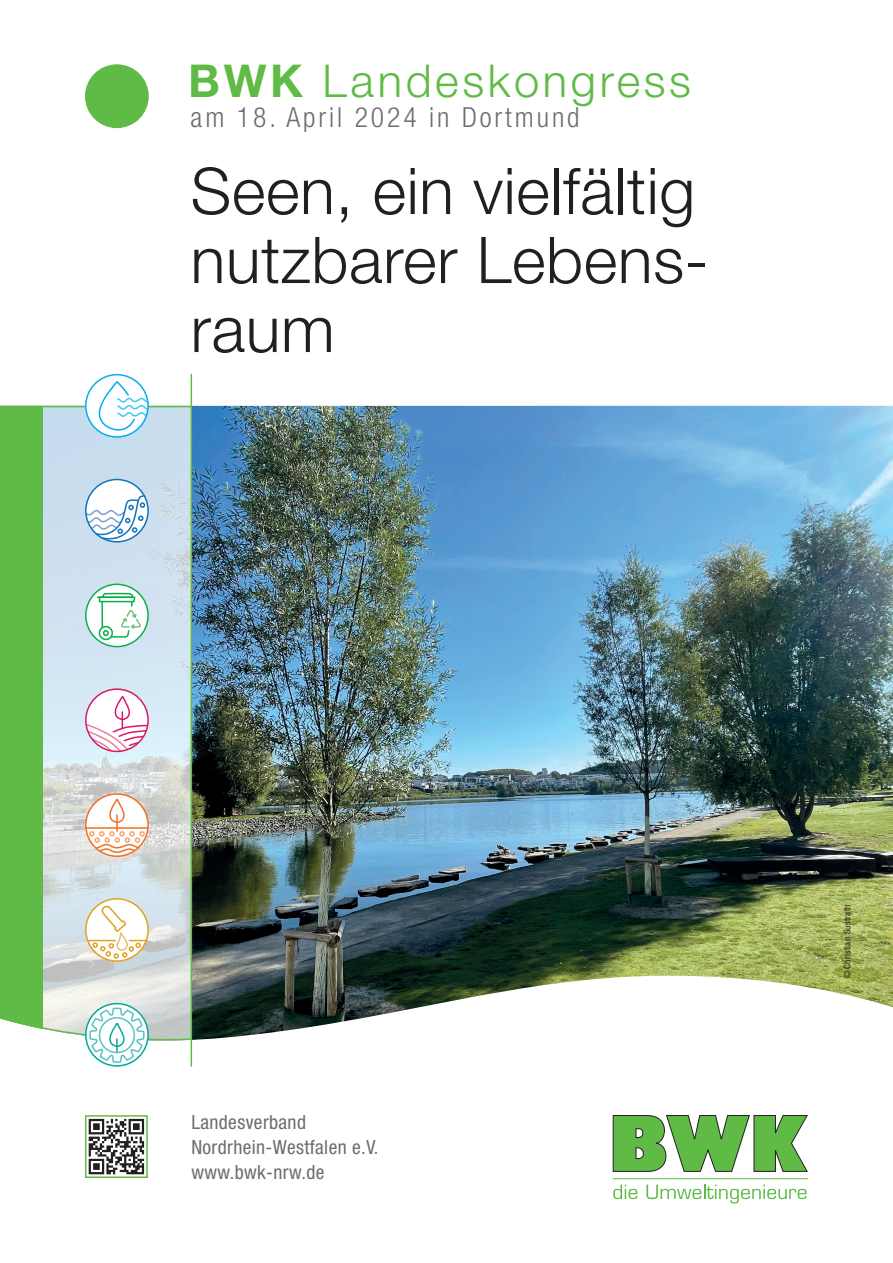
<style>
.page{position:relative;width:893px;height:1263px;background:#fff}
.page>*{position:absolute;margin:0;border:0;box-sizing:border-box;transform-origin:0 0}
.Titel_Headline{font:300 64.5px/69px "Helvetica Neue LT Std";letter-spacing:.01em;color:#231f20}
.t1{font:300 45.3px "Helvetica Neue LT Std";letter-spacing:.08em;color:#60bb46}
.t2{font:300 condensed 27.75px "Helvetica Neue LT Std";letter-spacing:.105em;color:#6c6d70}
.Fließ_Programm{font:condensed 19.5px "Helvetica Neue LT Std";letter-spacing:.02em;color:#6c6d70}
.t3{font:condensed 9px "Helvetica Neue LT Std";letter-spacing:.03em;color:#231f20}
.s1{font-weight:700}
</style>
<div class="page">
<div style="left:86px;top:65px;width:62px;height:62px;background:#60bb46;border-radius:50%"></div>
<div style="left:85px;top:64px;width:64px;height:64px;border:2px solid #60bb46;border-radius:50%"></div>
<svg style="left:613px;top:1115px;width:195px;height:57px"></svg>
<hr style="left:613px;top:1178px;width:195px;height:1px;background:#60bb46">
<svg style="left:613px;top:1184px;width:24px;height:15px"></svg>
<svg style="left:646px;top:1184px;width:160px;height:19px"></svg>
<img style="left:193px;top:406px;width:700px;height:634px">
<svg style="left:0;top:405px;width:193px;height:639px;background:#b3d5bc"></svg>
<div style="left:86px;top:375px;width:62px;height:62px;background:#fff;border-radius:50%"></div>
<svg style="left:97px;top:382px;width:51px;height:49px"></svg>
<div style="left:85px;top:374px;width:64px;height:64px;border:2px solid #00aeef;border-radius:50%"></div>
<div style="left:86px;top:479px;width:62px;height:63px;background:#fff;border-radius:50%"></div>
<svg style="left:86px;top:494px;width:62px;height:48px"></svg>
<div style="left:85px;top:479px;width:64px;height:63px;border:2px solid #1074bc;border-radius:50%"></div>
<svg style="left:86px;top:689px;width:62px;height:62px"></svg>
<svg style="left:86px;top:696px;width:62px;height:55px"></svg>
<div style="left:85px;top:688px;width:64px;height:64px;border:2px solid #d91865;border-radius:50%"></div>
<svg style="left:86px;top:794px;width:62px;height:62px"></svg>
<hr style="left:86px;top:827px;width:62px;height:2px;background:#f36e21">
<svg style="left:86px;top:799px;width:59px;height:55px"></svg>
<div style="left:85px;top:793px;width:64px;height:64px;border:2px solid #f36e21;border-radius:50%"></div>
<svg style="left:86px;top:902px;width:62px;height:57px"></svg>
<div style="left:85px;top:898px;width:64px;height:64px;border:2px solid #e3a023;border-radius:50%"></div>
<div style="left:85px;top:1003px;width:64px;height:64px;border:2px solid #00a99d;border-radius:50%"></div>
<svg style="left:89px;top:1007px;width:56px;height:60px"></svg>
<div style="left:99px;top:1017px;width:36px;height:36px;border:2px solid #5ac4bd;border-radius:50%"></div>
<svg style="left:86px;top:584px;width:62px;height:63px"></svg>
<div style="left:85px;top:584px;width:64px;height:63px;border:2px solid #0cae4c;border-radius:50%"></div>
<div style="left:99px;top:626px;width:14px;height:14px;border:2px solid #0cae4c;border-radius:50%"></div>
<svg style="left:96px;top:592px;width:45px;height:46px"></svg>
<hr style="left:191px;top:374px;width:1px;height:693px;background:#60bb46">
<svg style="left:85px;top:1115px;width:63px;height:63px"></svg>
<p class="t1" style="left:188px;top:53px;width:504px"><span class="s1">BWK</span> Landeskongress</p>
<p class="t2" style="left:191px;top:102px;width:390px">am 18. April 2024 in Dortmund</p>
<p class="Titel_Headline" style="left:191px;top:155px;width:520px">Seen, ein vielfältig nutzbarer Lebens&shy;raum</p>
<p class="Fließ_Programm" style="left:191px;top:1111px;width:116px">Landesverband</p>
<p class="Fließ_Programm" style="left:191px;top:1136px;width:189px">Nordrhein-Westfalen e.V.</p>
<p class="Fließ_Programm" style="left:191px;top:1160px;width:135px">www.bwk-nrw.de</p>
<p class="t3" style="left:842px;top:978px;width:75px;rotate:-90deg">© Christian Sustrath</p>
</div>
